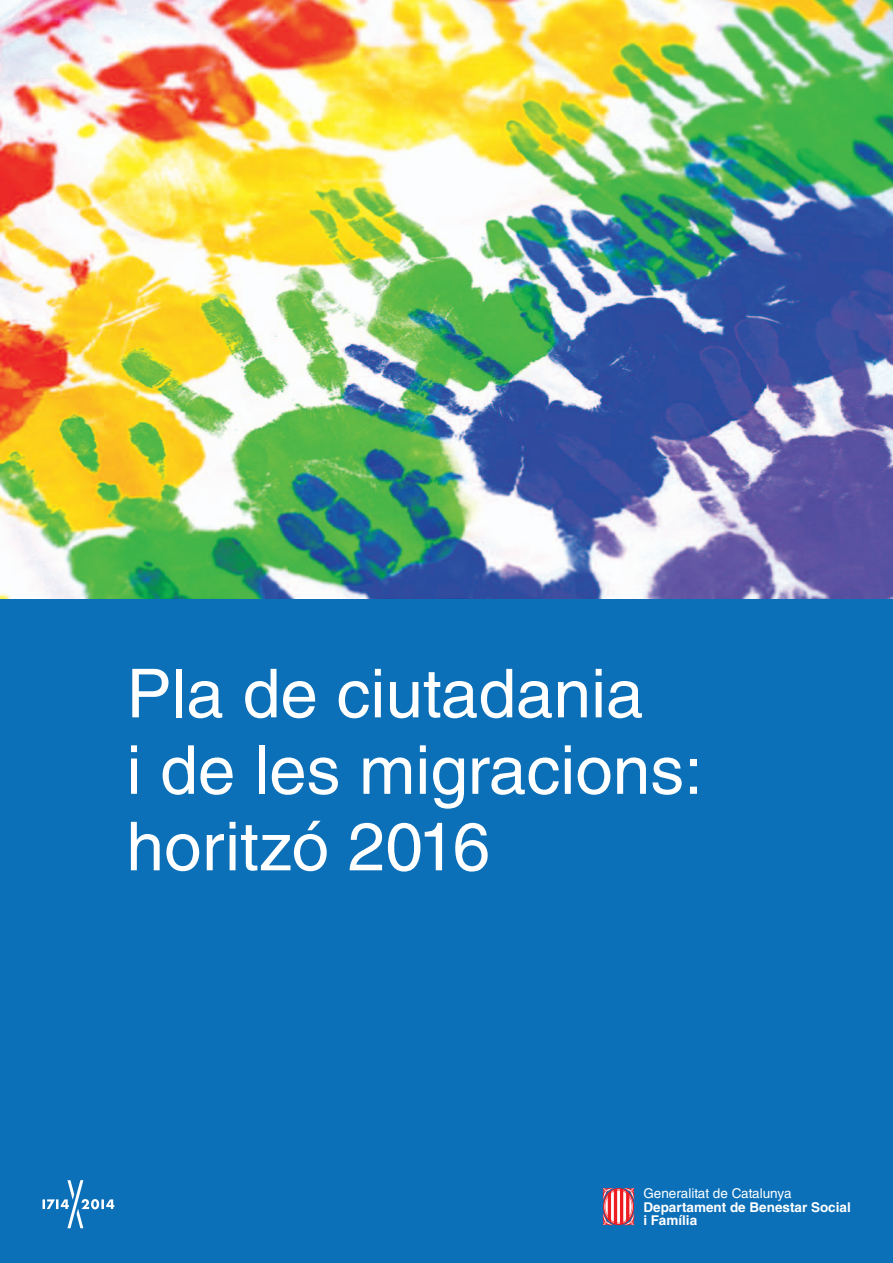
<style>
.page{position:relative;width:893px;height:1263px;background:#fff}
.page>*{position:absolute;margin:0;border:0;box-sizing:border-box;transform-origin:0 0}
.t1{font:67.5px/76.5px "Helvetica LT Std";color:#fff}
.t2{font:700 13.5px/13.5px "Helvetica LT Std";color:#fff}
.t3{font:13.5px "Helvetica LT Std";color:#fff}
</style>
<div class="page">
<div style="left:0;top:0;width:893px;height:1262px;background:#0c70b9"></div>
<img style="left:0;top:0;width:893px;height:599px">
<svg style="left:603px;top:1187px;width:31px;height:38px"></svg>
<svg style="left:43px;top:1180px;width:71px;height:48px"></svg>
<p class="t1" style="left:126px;top:655px;width:578px">Pla de ciutadania<br>i de les migracions: horitzó 2016</p>
<p class="t3" style="left:643px;top:1186px;width:150px">Generalitat de Catalunya</p>
<p class="t2" style="left:643px;top:1200px;width:209px">Departament de Benestar Social i Família</p>
</div>
